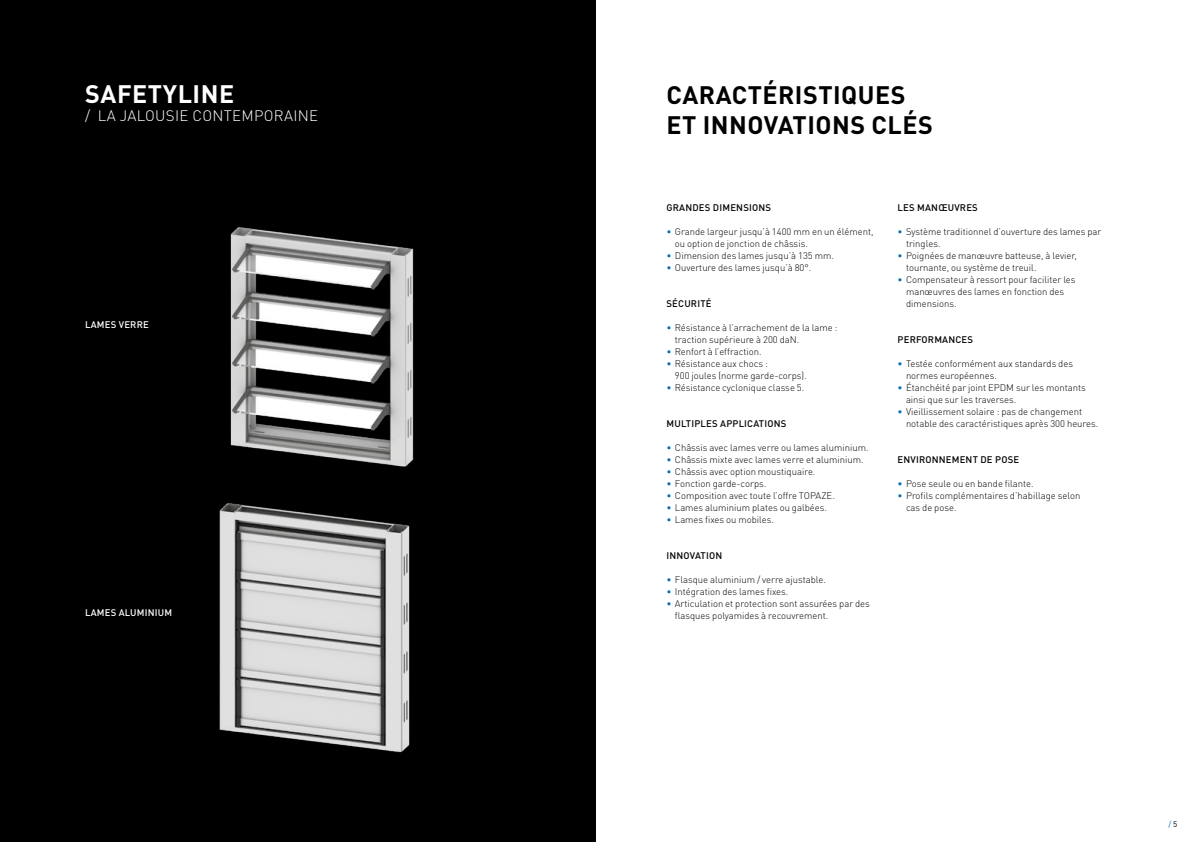
<style>
.page{position:relative;width:1191px;height:842px;background:#fff}
.page>*{position:absolute;margin:0;border:0;box-sizing:border-box;transform-origin:0 0}
.t1{font:700 25px/30px "DIN Pro";letter-spacing:.02em;color:#000}
.t2{font:700 25px "DIN Pro";letter-spacing:.02em;color:#fff}
.t3{font:300 15px "DIN Pro";letter-spacing:.02em;color:#fff}
.t4{font:300 9.5px/12px "DIN Pro";color:#000}
.t5{font:500 9.5px "DIN Pro";letter-spacing:.02em;color:#000}
.t6{font:500 9.5px "DIN Pro";letter-spacing:.02em;color:#fff}
.t7{font:8px "DIN Pro";color:#006eb7}
.s1{color:#006eb7}
.s2{color:#000}
</style>
<div class="page">
<img style="left:0;top:0;width:595px;height:842px">
<h1 class="t2" style="left:85px;top:73px;width:150px">SAFETYLINE</h1>
<h2 class="t3" style="left:85px;top:104px;width:235px">/ LA JALOUSIE CONTEMPORAINE</h2>
<p class="t6" style="left:85px;top:316px;width:65px">LAMES VERRE</p>
<p class="t6" style="left:85px;top:605px;width:88px">LAMES ALUMINIUM</p>
<h1 class="t1" style="left:666px;top:77px;width:268px">CARACTÉRISTIQUES<br>ET INNOVATIONS CLÉS</h1>
<p class="t5" style="left:666px;top:200px;width:106px">GRANDES DIMENSIONS</p>
<p class="t4" style="left:675px;top:225px;width:200px;text-indent:-9px"><span class="s1">•</span> Grande largeur jusqu’à 1400 mm en un élément, ou option de jonction de châssis.</p>
<p class="t4" style="left:666px;top:249px;width:169px"><span class="s1">•</span> Dimension des lames jusqu’à 135 mm.</p>
<p class="t4" style="left:666px;top:261px;width:146px"><span class="s1">•</span> Ouverture des lames jusqu’à 80°.</p>
<p class="t5" style="left:666px;top:296px;width:47px">SÉCURITÉ</p>
<p class="t4" style="left:675px;top:321px;width:164px;text-indent:-9px"><span class="s1">•</span> Résistance à l’arrachement de la lame : traction supérieure à 200 daN.</p>
<p class="t4" style="left:666px;top:345px;width:97px"><span class="s1">•</span> Renfort à l’effraction.</p>
<p class="t4" style="left:675px;top:357px;width:133px;text-indent:-9px"><span class="s1">•</span> Résistance aux chocs :<br>900 joules (norme garde-corps).</p>
<p class="t4" style="left:666px;top:381px;width:139px"><span class="s1">•</span> Résistance cyclonique classe 5.</p>
<p class="t5" style="left:666px;top:416px;width:121px">MULTIPLES APPLICATIONS</p>
<p class="t4" style="left:666px;top:441px;width:204px"><span class="s1">•</span> Châssis avec lames verre ou lames aluminium.</p>
<p class="t4" style="left:666px;top:453px;width:199px"><span class="s1">•</span> Châssis mixte avec lames verre et aluminium.</p>
<p class="t4" style="left:666px;top:465px;width:151px"><span class="s1">•</span> Châssis avec option moustiquaire.</p>
<p class="t4" style="left:666px;top:477px;width:101px"><span class="s1">•</span> Fonction garde-corps.</p>
<p class="t4" style="left:666px;top:489px;width:170px"><span class="s1">•</span> Composition avec toute l’offre TOPAZE.</p>
<p class="t4" style="left:666px;top:501px;width:162px"><span class="s1">•</span> Lames aluminium plates ou galbées.</p>
<p class="t4" style="left:666px;top:513px;width:109px"><span class="s1">•</span> Lames fixes ou mobiles.</p>
<p class="t5" style="left:666px;top:548px;width:57px">INNOVATION</p>
<p class="t4" style="left:666px;top:573px;width:161px"><span class="s1">•</span> Flasque aluminium / verre ajustable.</p>
<p class="t4" style="left:666px;top:585px;width:123px"><span class="s1">•</span> Intégration des lames fixes.</p>
<p class="t4" style="left:675px;top:597px;width:196px;text-indent:-9px"><span class="s1">•</span> Articulation et protection sont assurées par des flasques polyamides à recouvrement.</p>
<p class="t5" style="left:897px;top:200px;width:82px">LES MANŒUVRES</p>
<p class="t4" style="left:906px;top:225px;width:197px;text-indent:-9px"><span class="s1">•</span> Système traditionnel d’ouverture des lames par tringles.</p>
<p class="t4" style="left:906px;top:249px;width:172px;text-indent:-9px"><span class="s1">•</span> Poignées de manœuvre batteuse, à levier, tournante, ou système de treuil.</p>
<p class="t4" style="left:906px;top:273px;width:171px;text-indent:-9px"><span class="s1">•</span> Compensateur à ressort pour faciliter les manœuvres des lames en fonction des dimensions.</p>
<p class="t5" style="left:897px;top:332px;width:77px">PERFORMANCES</p>
<p class="t4" style="left:906px;top:357px;width:169px;text-indent:-9px"><span class="s1">•</span> Testée conformément aux standards des normes européennes.</p>
<p class="t4" style="left:906px;top:381px;width:181px;text-indent:-9px"><span class="s1">•</span> Étanchéité par joint EPDM sur les montants ainsi que sur les traverses.</p>
<p class="t4" style="left:906px;top:405px;width:194px;text-indent:-9px"><span class="s1">•</span> Vieillissement solaire : pas de changement notable des caractéristiques après 300 heures.</p>
<p class="t5" style="left:897px;top:452px;width:123px">ENVIRONNEMENT DE POSE</p>
<p class="t4" style="left:897px;top:477px;width:138px"><span class="s1">•</span> Pose seule ou en bande filante.</p>
<p class="t4" style="left:906px;top:489px;width:176px;text-indent:-9px"><span class="s1">•</span> Profils complémentaires d’habillage selon cas de pose.</p>
<p class="t7" style="left:1168px;top:818px;width:11px">/ <span class="s2">5</span></p>
</div>
